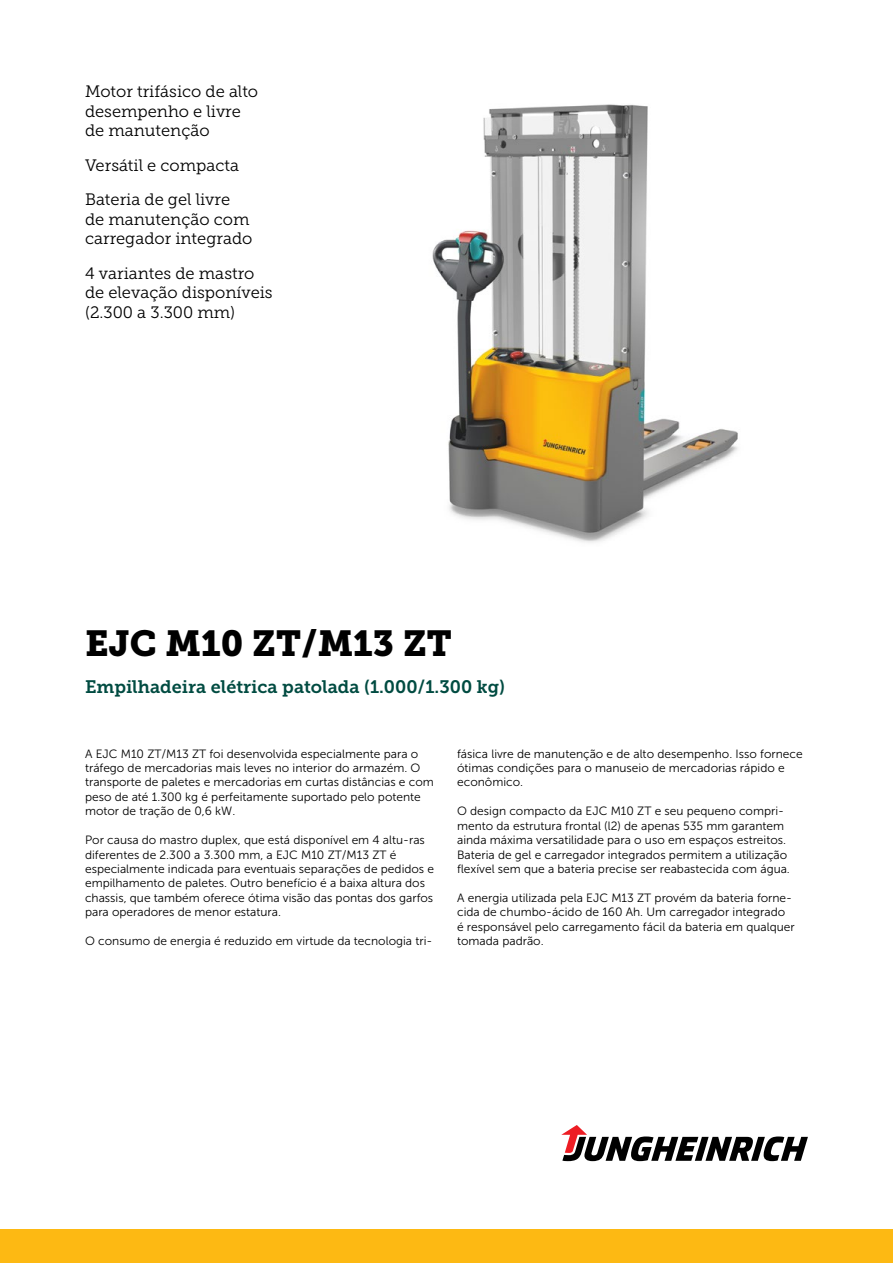
<style>
.page{position:relative;width:893px;height:1263px;background:#fff}
.page>*{position:absolute;margin:0;border:0;box-sizing:border-box;transform-origin:0 0}
.t1{font:36px "Museo JH Slab 900";color:#000}
.t2{font:18px "Museo JH Slab 700";color:#004b41}
.t3{font:16.5px/19.5px "Museo JH Slab 300";color:#000}
.t4{font:12px/14.4px "Museo JH Sans 300";color:#000}
.s1{font-family:"Museo Sans 300"}
</style>
<div class="page">
<div style="left:0;top:1229px;width:893px;height:34px;background:#fdb913"></div>
<svg style="left:561px;top:1125px;width:247px;height:36px"></svg>
<img style="left:432px;top:104px;width:306px;height:439px">
<h3 class="t3" style="left:85px;top:82px;width:175px">Motor trifásico de alto desempenho e livre de manutenção</h3>
<h3 class="t3" style="left:85px;top:148px;width:156px;line-height:34.3px">Versátil e compacta<br>Bateria de gel livre</h3>
<h3 class="t3" style="left:85px;top:209px;width:169px">de manutenção com carregador integrado</h3>
<h3 class="t3" style="left:85px;top:263px;width:189px">4 variantes de mastro de elevação disponíveis (2.300 a 3.300 mm)</h3>
<h1 class="t1" style="left:85px;top:623px;width:368px">EJC M10 ZT/M13 ZT</h1>
<h2 class="t2" style="left:85px;top:677px;width:421px">Empilhadeira elétrica patolada (1.000/1.300 kg)</h2>
<p class="t4" style="left:85px;top:746px;width:350px">A EJC M10 ZT/M13 ZT foi desenvolvida especialmente para o tráfego de mercadorias mais leves no interior do armazém. O transporte de paletes e mercadorias em curtas distâncias e com peso de até 1.300 kg é perfeitamente suportado pelo potente motor de tração de 0,6 kW.</p>
<p class="t4" style="left:85px;top:833px;width:351px">Por causa do mastro <span class="s1">duplex,</span> que está disponível em 4 altu-ras diferentes de 2.300 a 3.300 mm, a EJC M10 ZT/M13 ZT é especialmente indicada para eventuais separações de pedidos e empilhamento de paletes. Outro benefício é a baixa altura dos chassis, que também oferece ótima visão das pontas dos garfos para operadores de menor estatura.</p>
<p class="t4" style="left:85px;top:934px;width:349px">O consumo de energia é reduzido em virtude da tecnologia tri-</p>
<p class="t4" style="left:457px;top:746px;width:347px">fásica livre de manutenção e de alto desempenho. Isso fornece ótimas condições para o manuseio de mercadorias rápido e econômico.</p>
<p class="t4" style="left:457px;top:804px;width:334px">O design compacto da EJC M10 ZT e seu pequeno compri&shy;mento da estrutura frontal (l2) de apenas 535 mm garantem ainda máxima versatilidade para o uso em espaços estreitos.<br>Bateria de gel e carregador integrados permitem a utilização flexível sem que a bateria precise ser reabastecida com água.</p>
<p class="t4" style="left:457px;top:890px;width:339px">A energia utilizada pela EJC M13 ZT provém da bateria forne&shy;cida de chumbo-ácido de 160 Ah. Um carregador integrado é responsável pelo carregamento fácil da bateria em qualquer tomada padrão.</p>
</div>
